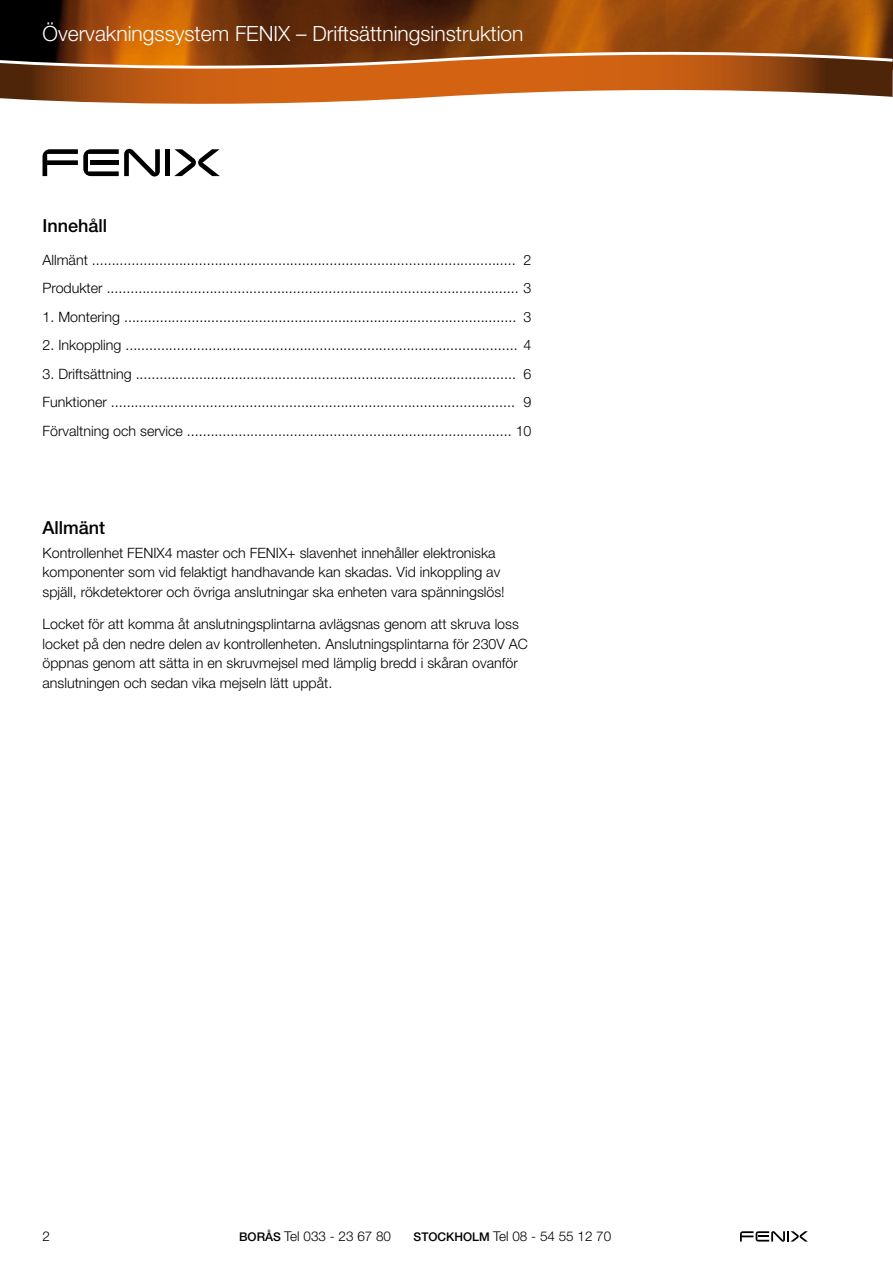
<style>
.page{position:relative;width:893px;height:1263px;background:#fff}
.page>*{position:absolute;margin:0;border:0;box-sizing:border-box;transform-origin:0 0}
.t1{font:300 21px "Helvetica Neue LT Std";color:#fff}
.t2{font:500 18px "Helvetica Neue LT Std";color:#000}
.t3{font:300 14.25px/19.5px "Helvetica Neue LT Std";color:#000}
.t4{font:300 13.5px "Helvetica Neue LT Std";color:#000}
.s1{font-weight:500;font-size:12px}
</style>
<div class="page">
<img style="left:0;top:0;width:893px;height:45px">
<svg style="left:0;top:79px;width:893px;height:25px"></svg>
<svg style="left:0;top:45px;width:893px;height:34px;background:#a45922"></svg>
<svg style="left:740px;top:1231px;width:68px;height:11px"></svg>
<svg style="left:43px;top:149px;width:117px;height:28px"></svg>
<div style="left:165px;top:149px;width:5px;height:27px;background:#000"></div>
<svg style="left:174px;top:149px;width:46px;height:27px"></svg>
<h1 class="t1" style="left:43px;top:21px;width:483px">Övervakningssystem FENIX – Driftsättningsinstruktion</h1>
<p class="t2" style="left:43px;top:215px;width:66px">Innehåll</p>
<p class="t3" style="left:43px;top:245px;width:490px;line-height:28.5px">Allmänt ........................................................................................................... 2<br>Produkter ........................................................................................................ 3</p>
<p class="t3" style="left:43px;top:306px;width:490px">1. Montering ................................................................................................... 3</p>
<p class="t3" style="left:43px;top:335px;width:490px">2. Inkoppling ................................................................................................... 4</p>
<p class="t3" style="left:43px;top:359px;width:490px;line-height:28.5px;text-align:justify">3. Driftsättning ................................................................................................ 6<br>Funktioner ...................................................................................................... 9<br>Förvaltning och service .................................................................................. 10</p>
<p class="t2" style="left:43px;top:517px;width:64px">Allmänt</p>
<p class="t3" style="left:43px;top:542px;width:464px">Kontrollenhet FENIX4 master och FENIX+ slavenhet innehåller elektroniska komponenter som vid felaktigt handhavande kan skadas. Vid inkoppling av spjäll, rökdetektorer och övriga anslutningar ska enheten vara spänningslös!</p>
<p class="t3" style="left:43px;top:614px;width:487px">Locket för att komma åt anslutningsplintarna avlägsnas genom att skruva loss locket på den nedre delen av kontrollenheten. Anslutningsplintarna för 230V AC öppnas genom att sätta in en skruvmejsel med lämplig bredd i skåran ovanför anslutningen och sedan vika mejseln lätt uppåt.</p>
<p class="t4" style="left:43px;top:1228px;width:9px">2</p>
<p class="t4" style="left:239px;top:1228px;width:153px"><span class="s1">BORÅS</span> Tel 033 - 23 67 80</p>
<p class="t4" style="left:414px;top:1228px;width:199px"><span class="s1">STOCKHOLM</span> Tel 08 - 54 55 12 70</p>
</div>
